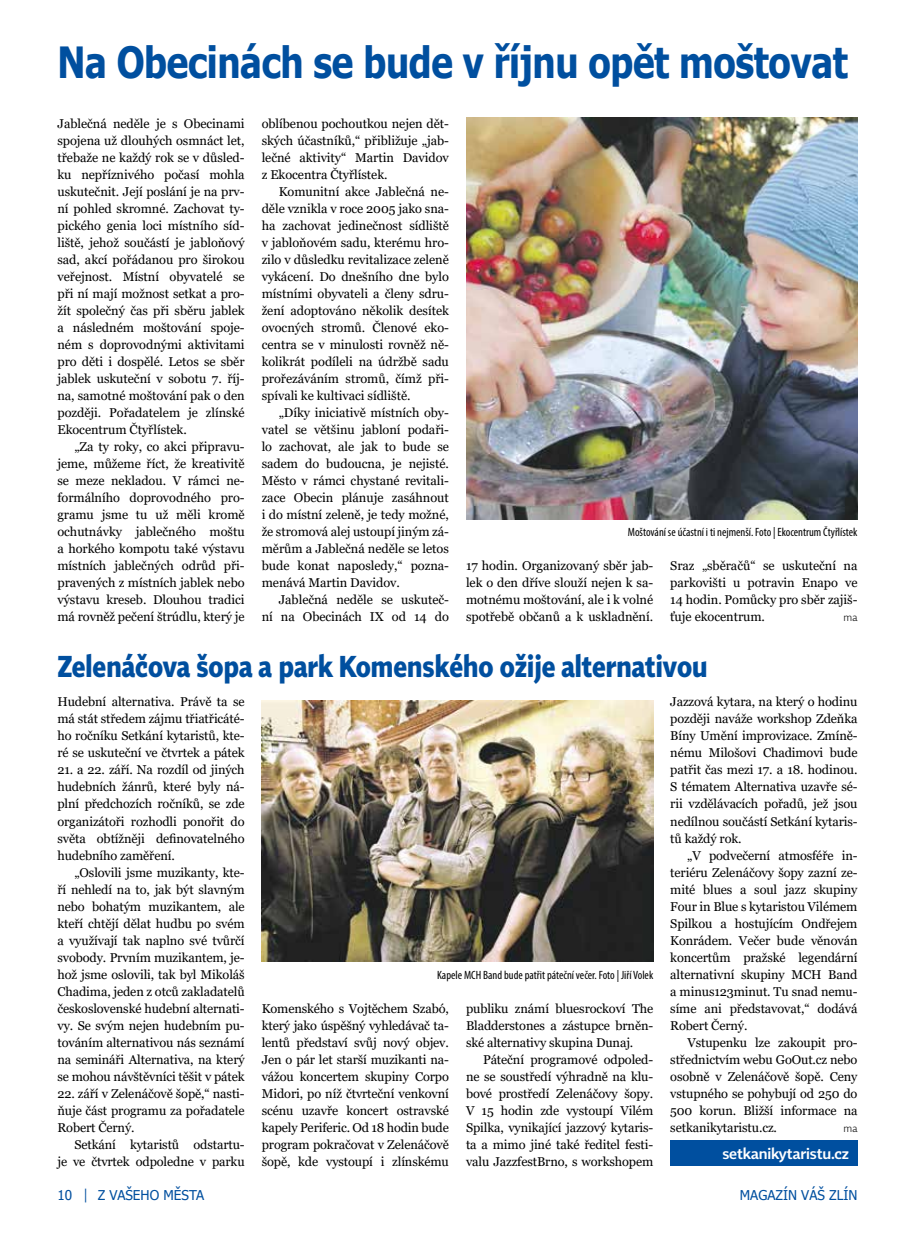
<style>
.page{position:relative;width:915px;height:1234px;background:#fff}
.page>*{position:absolute;margin:0;border:0;box-sizing:border-box;transform-origin:0 0}
.t1{font:700 42.9px "Tahoma";letter-spacing:-.01em;color:#004f9f;scale:.85 1}
.t2{font:700 29.7px "Tabac Sans";color:#004f9f;scale:.85 1}
.t3{font:300 15px "Tabac Sans";letter-spacing:-.01em;color:#fff}
.t4{font:13.5px "Tahoma";color:#004f9f}
.t5{font:12.75px/17px "Georgia";letter-spacing:-.01em;color:#000;text-align:justify}
.t6{font:condensed 12px "Myriad Pro";color:#000}
.t7{font:300 10.5px "Tabac Sans";color:#000}
.s1{font-family:"Tabac Sans"}
</style>
<div class="page">
<img style="left:261px;top:700px;width:392px;height:260px">
<div style="left:670px;top:1140px;width:187px;height:25px;background:#004f9f"></div>
<img style="left:466px;top:117px;width:391px;height:402px">
<h1 class="t1" style="left:57px;top:33px;width:931px">Na Obecinách se bude v říjnu opět moštovat</h1>
<p class="t5" style="left:57px;top:115px;width:189px">Jablečná neděle je s Obecinami spojena už dlouhých osmnáct let, třebaže ne každý rok se v důsled&shy;ku nepříznivého počasí mohla uskutečnit. Její poslání je na prv&shy;ní pohled skromné. Zachovat ty&shy;pického genia loci místního síd&shy;liště, jehož součástí je jabloňový sad, akcí pořádanou pro širokou veřejnost. Místní obyvatelé se při ní mají možnost setkat a pro&shy;žít společný čas při sběru jablek a následném moštování spoje&shy;ném s doprovodnými aktivitami pro děti i dospělé. Letos se sběr jablek uskuteční v sobotu 7. říj&shy;na, samotné moštování pak o den později. Pořadatelem je zlínské Ekocentrum Čtyřlístek.</p>
<p class="t5" style="left:57px;top:438px;width:189px;text-indent:17px">„Za ty roky, co akci připravu&shy;jeme, můžeme říct, že kreativitě se meze nekladou. V rámci ne&shy;formálního doprovodného pro&shy;gramu jsme tu už měli kromě ochutnávky jablečného moštu a horkého kompotu také výstavu místních jablečných odrůd při&shy;pravených z místních jablek nebo výstavu kreseb. Dlouhou tradici má rovněž pečení štrúdlu, který je</p>
<p class="t5" style="left:261px;top:115px;width:189px">oblíbenou pochoutkou nejen dět&shy;ských účastníků,“ přibližuje „jab&shy;lečné aktivity“ Martin Davidov z Ekocentra Čtyřlístek.</p>
<p class="t5" style="left:261px;top:183px;width:189px;text-indent:17px">Komunitní akce Jablečná ne&shy;děle vznikla v roce 2005 jako sna&shy;ha zachovat jedinečnost sídliště v jabloňovém sadu, kterému hro&shy;zilo v důsledku revitalizace zeleně vykácení. Do dnešního dne bylo místními obyvateli a členy sdru&shy;žení adoptováno několik desítek ovocných stromů. Členové eko&shy;centra se v minulosti rovněž ně&shy;kolikrát podíleli na údržbě sadu prořezáváním stromů, čímž při&shy;spívali ke kultivaci sídliště.</p>
<p class="t5" style="left:261px;top:404px;width:189px;text-indent:17px">„Díky iniciativě místních oby&shy;vatel se většinu jabloní podaři&shy;lo zachovat, ale jak to bude se sadem do budoucna, je nejisté.<br>Město v rámci chystané revitali&shy;zace Obecin plánuje zasáhnout i do místní zeleně, je tedy možné, že stromová alej ustoupí jiným zá&shy;měrům a Jablečná neděle se letos bude konat naposledy,“ pozna&shy;menává Martin Davidov.</p>
<p class="t5" style="left:261px;top:591px;width:189px;text-align:right">Jablečná neděle se uskuteč-<br>ní na Obecinách IX od 14 do</p>
<p class="t6" style="left:627px;top:525px;width:231px">Moštování se účastní i ti nejmenší. Foto | Ekocentrum Čtyřlístek</p>
<p class="t5" style="left:466px;top:557px;width:189px">17 hodin. Organizovaný sběr jab&shy;lek o den dříve slouží nejen k sa&shy;motnému moštování, ale i k volné spotřebě občanů a k uskladnění.</p>
<p class="t5" style="left:670px;top:557px;width:189px">Sraz „sběračů“ se uskuteční na parkovišti u potravin Enapo ve 14 hodin. Pomůcky pro sběr zajiš&shy;ťuje ekocentrum.</p>
<p class="t7" style="left:843px;top:611px;width:15px">ma</p>
<h2 class="t2" style="left:57px;top:647px;width:766px">Zelenáčova šopa a park Komenského ožije alternativou</h2>
<p class="t5" style="left:57px;top:693px;width:189px">Hudební alternativa. Právě ta se má stát středem zájmu třiatřicáté&shy;ho ročníku Setkání kytaristů, kte&shy;ré se uskuteční ve čtvrtek a pátek</p>
<p class="t5" style="left:57px;top:761px;width:189px">21. a 22. září. Na rozdíl od jiných hudebních žánrů, které byly ná&shy;plní předchozích ročníků, se zde organizátoři rozhodli ponořit do světa obtížněji definovatelného hudebního zaměření.</p>
<p class="t5" style="left:57px;top:863px;width:189px;text-indent:17px">„Oslovili jsme muzikanty, kte&shy;ří nehledí na to, jak být slavným nebo bohatým muzikantem, ale kteří chtějí dělat hudbu po svém a využívají tak naplno své tvůrčí svobody. Prvním muzikantem, je&shy;hož jsme oslovili, tak byl Mikoláš Chadima, jeden z otců zakladatelů československé hudební alternati&shy;vy. Se svým nejen hudebním pu&shy;továním alternativou nás seznámí na semináři Alternativa, na který se mohou návštěvníci těšit v pátek</p>
<p class="t5" style="left:57px;top:1084px;width:189px">22. září v Zelenáčově šopě,“ nasti&shy;ňuje část programu za pořadatele Robert Černý.</p>
<p class="t5" style="left:57px;top:1135px;width:189px;text-align:right">Setkání kytaristů odstartu-<br>je ve čtvrtek odpoledne v parku</p>
<p class="t5" style="left:670px;top:693px;width:189px">Jazzová kytara, na který o hodinu později naváže workshop Zdeňka Bíny Umění improvizace. Zmíně&shy;nému Milošovi Chadimovi bude patřit čas mezi 17. a 18. hodinou.<br>S tématem Alternativa uzavře sé&shy;rii vzdělávacích pořadů, jež jsou nedílnou součástí Setkání kytaris&shy;tů každý rok.</p>
<p class="t5" style="left:670px;top:846px;width:189px;text-indent:17px">„V podvečerní atmosféře in&shy;teriéru Zelenáčovy šopy zazní ze&shy;mité blues a soul jazz skupiny Four in Blue s kytaristou Vilémem Spilkou a hostujícím Ondřejem Konrádem. Večer bude věnován koncertům pražské legendární alternativní skupiny MCH Band a minus123minut. Tu snad nemu&shy;síme ani představovat,“ dodává Robert Černý.</p>
<p class="t5" style="left:670px;top:1033px;width:189px;text-indent:17px">Vstupenku lze zakoupit pro&shy;střednictvím webu GoOut.cz nebo osobně v Zelenáčově šopě. Ceny vstupného se pohybují od 250 do 500 korun. Bližší informace na setkanikytaristu.cz.</p>
<p class="t6" style="left:437px;top:967px;width:217px">Kapele MCH Band bude patřit páteční večer. Foto | Jiří Volek</p>
<p class="t5" style="left:262px;top:999px;width:189px">Komenského s Vojtěchem Szabó, který jako úspěšný vyhledávač ta&shy;lentů představí svůj nový objev.<br>Jen o pár let starší muzikanti na&shy;vážou koncertem skupiny Corpo Midori, po níž čtvrteční venkovní scénu uzavře koncert ostravské kapely Periferic. Od 18 hodin bude program pokračovat v Zelenáčově šopě, kde vystoupí i zlínskému</p>
<p class="t5" style="left:466px;top:999px;width:189px">publiku známí bluesrockoví The Bladderstones a zástupce brněn&shy;ské alternativy skupina Dunaj.</p>
<p class="t5" style="left:466px;top:1050px;width:189px;text-indent:17px">Páteční programové odpoled&shy;ne se soustředí výhradně na klu&shy;bové prostředí Zelenáčovy šopy.<br>V 15 hodin zde vystoupí Vilém Spilka, vynikající jazzový kytaris&shy;ta a mimo jiné také ředitel festi&shy;valu JazzfestBrno, s workshopem</p>
<p class="t7" style="left:843px;top:1121px;width:15px">ma</p>
<p class="t3" style="left:722px;top:1144px;width:128px">setkanikytaristu.cz</p>
<p class="t4" style="left:57px;top:1185px;width:148px">10 <span class="s1">|</span> Z VAŠEHO MĚSTA</p>
<p class="t4" style="left:739px;top:1185px;width:119px">MAGAZÍN VÁŠ ZLÍN</p>
</div>
